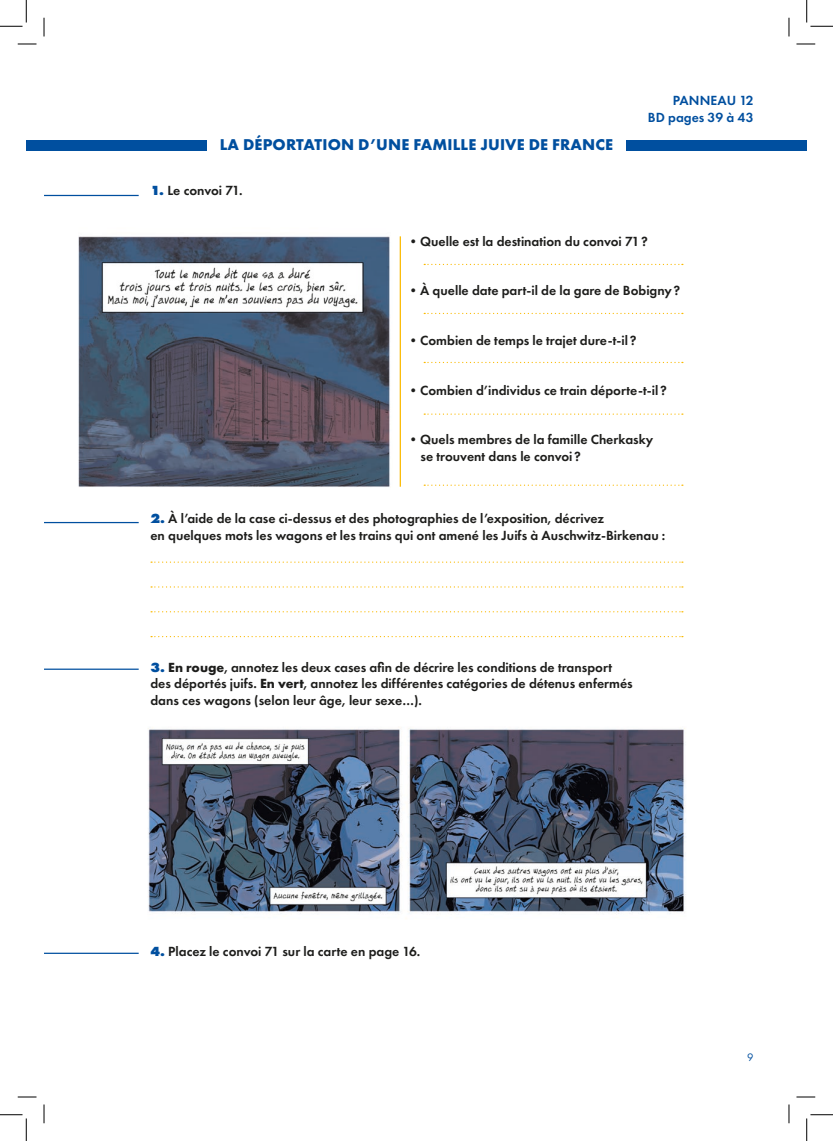
<style>
.page{position:relative;width:833px;height:1141px;background:#fff}
.page>*{position:absolute;margin:0;border:0;box-sizing:border-box;transform-origin:0 0}
.t1{font:700 16.25px "Futura PT";letter-spacing:.01em;color:#004f9f}
.t2{font:600 13.75px "Futura PT";color:#1d1d1b}
.t3{font:600 13.75px "Futura PT";color:#004f9f}
.t4{font:11.25px "Futura PT";color:#004f9f}
.s1{font-weight:800;color:#004f9f}
.s2{font-weight:700}
</style>
<div class="page">
<div style="left:26px;top:140px;width:181px;height:10px;background:#004f9f"></div>
<div style="left:625px;top:140px;width:181px;height:10px;background:#004f9f"></div>
<hr style="left:44px;top:195px;width:95px;height:1px;background:#004f9f">
<hr style="left:44px;top:522px;width:95px;height:1px;background:#004f9f">
<hr style="left:44px;top:668px;width:95px;height:1px;background:#004f9f">
<hr style="left:44px;top:952px;width:95px;height:1px;background:#004f9f">
<img style="left:148px;top:728px;width:538px;height:186px">
<img style="left:78px;top:236px;width:312px;height:251px">
<hr style="left:399px;top:236px;width:1px;height:250px;background:#fbba00">
<svg style="left:424px;top:264px;width:258px;height:1px"></svg>
<svg style="left:424px;top:313px;width:258px;height:1px"></svg>
<svg style="left:424px;top:362px;width:258px;height:1px"></svg>
<svg style="left:424px;top:413px;width:258px;height:2px"></svg>
<svg style="left:424px;top:484px;width:258px;height:2px"></svg>
<svg style="left:151px;top:561px;width:531px;height:1px"></svg>
<svg style="left:151px;top:586px;width:531px;height:1px"></svg>
<svg style="left:151px;top:611px;width:531px;height:1px"></svg>
<svg style="left:151px;top:636px;width:531px;height:1px"></svg>
<svg style="left:18px;top:43px;width:18px;height:2px"></svg>
<svg style="left:796px;top:43px;width:18px;height:2px"></svg>
<svg style="left:18px;top:1096px;width:18px;height:1px"></svg>
<svg style="left:796px;top:1096px;width:18px;height:1px"></svg>
<svg style="left:43px;top:18px;width:2px;height:18px"></svg>
<svg style="left:43px;top:1104px;width:2px;height:19px"></svg>
<svg style="left:788px;top:18px;width:1px;height:18px"></svg>
<svg style="left:788px;top:1104px;width:1px;height:19px"></svg>
<svg style="left:0;top:0;width:27px;height:27px"></svg>
<svg style="left:0;top:1114px;width:27px;height:26px"></svg>
<svg style="left:806px;top:0;width:26px;height:27px"></svg>
<svg style="left:806px;top:1114px;width:26px;height:26px"></svg>
<p class="t1" style="left:220px;top:134px;width:394px">LA DÉPORTATION D’UNE FAMILLE JUIVE DE FRANCE</p>
<p class="t2" style="left:150px;top:182px;width:94px"><span class="s1">1.</span> Le convoi 71.</p>
<p class="t3" style="left:672px;top:92px;width:82px">PANNEAU 12</p>
<p class="t3" style="left:647px;top:108px;width:107px">BD pages 39 à 43</p>
<p class="t2" style="left:406px;top:233px;width:243px">•Quelle est la destination du convoi 71?</p>
<p class="t2" style="left:406px;top:282px;width:275px">•À quelle date part-il de la gare de Bobigny?</p>
<p class="t2" style="left:406px;top:332px;width:231px">•Combien de temps le trajet dure-t-il ?</p>
<p class="t2" style="left:406px;top:381px;width:262px">•Combien d’individus ce train déporte-t-il ?</p>
<p class="t2" style="left:406px;top:431px;width:248px">•Quels membres de la famille Cherkasky</p>
<p class="t2" style="left:420px;top:447px;width:162px">se trouvent dans le convoi ?</p>
<p class="t2" style="left:150px;top:510px;width:455px"><span class="s1">2.</span> À l’aide de la case ci-dessus et des photographies de l’exposition, décrivez</p>
<p class="t2" style="left:150px;top:526px;width:516px">en quelques mots les wagons et les trains qui ont amené les Juifs à Auschwitz-Birkenau :</p>
<p class="t2" style="left:150px;top:658px;width:463px"><span class="s1">3.</span> <span class="s2">En rouge</span>, annotez les deux cases afin de décrire les conditions de transport</p>
<p class="t2" style="left:150px;top:675px;width:483px">des déportés juifs. <span class="s2">En vert</span>, annotez les différentes catégories de détenus enfermés</p>
<p class="t2" style="left:150px;top:691px;width:273px">dans ces wagons (selon leur âge, leur sexe…).</p>
<p class="t2" style="left:150px;top:942px;width:271px"><span class="s1">4.</span> Placez le convoi 71 sur la carte en page 16.</p>
<p class="t4" style="left:746px;top:1050px;width:8px">9</p>
</div>
